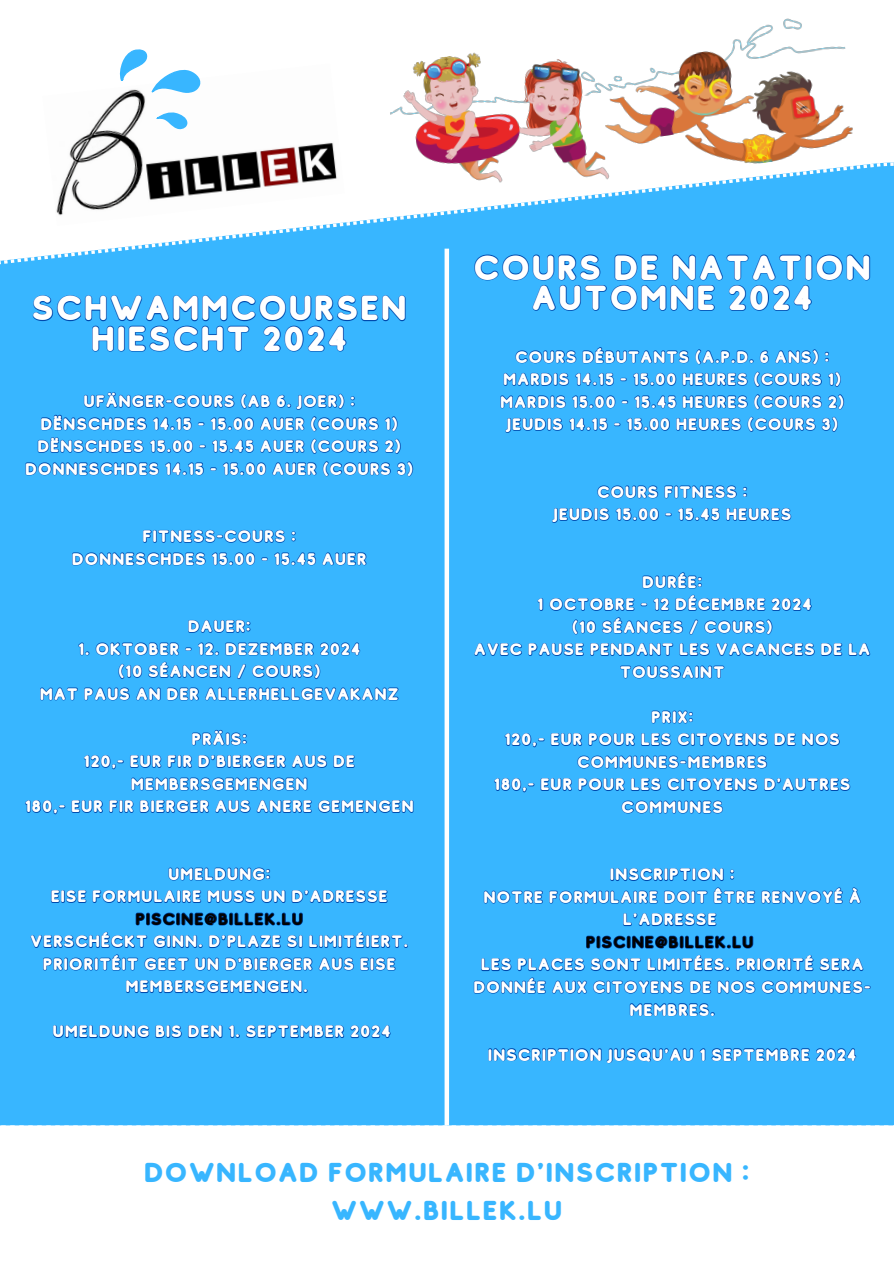
<style>
.page{position:relative;width:894px;height:1264px;background:#fff}
.page>*{position:absolute;margin:0;border:0;box-sizing:border-box;transform-origin:0 0}
.t1{font:34.5px/30.3px "Studly";color:#fff;text-align:center}
.t2{font:27px/37.2px "Studly";color:#38b6ff;text-align:center}
.t3{font:16.5px/22.5px "Studly";color:#fff;text-align:center}
.t4{font:16.5px "Studly";color:#020202}
.s1{color:#020202}
</style>
<div class="page">
<img style="left:69px;top:98px;width:267px;height:64px">
<div style="left:0;top:162px;width:893px;height:963px;background:#38b6ff"></div>
<img style="left:383px;top:18px;width:476px;height:197px">
<div style="left:444px;top:249px;width:5px;height:876px;background:#fff"></div>
<svg style="left:117px;top:49px;width:84px;height:49px"></svg>
<svg style="left:155px;top:109px;width:36px;height:25px"></svg>
<svg style="left:0;top:1125px;width:893px;height:1px"></svg>
<svg style="left:32px;top:294px;width:374px;height:58px"></svg>
<svg style="left:473px;top:253px;width:397px;height:59px"></svg>
<svg style="left:25px;top:391px;width:388px;height:86px"></svg>
<svg style="left:142px;top:524px;width:154px;height:20px"></svg>
<svg style="left:71px;top:551px;width:296px;height:15px"></svg>
<svg style="left:39px;top:619px;width:360px;height:82px"></svg>
<svg style="left:191px;top:729px;width:56px;height:17px"></svg>
<svg style="left:83px;top:754px;width:272px;height:16px"></svg>
<svg style="left:130px;top:776px;width:178px;height:15px"></svg>
<svg style="left:24px;top:799px;width:390px;height:16px"></svg>
<svg style="left:167px;top:866px;width:104px;height:15px"></svg>
<svg style="left:30px;top:889px;width:379px;height:82px"></svg>
<svg style="left:125px;top:979px;width:183px;height:15px"></svg>
<svg style="left:52px;top:1019px;width:339px;height:20px"></svg>
<svg style="left:514px;top:345px;width:315px;height:20px"></svg>
<svg style="left:499px;top:371px;width:345px;height:39px"></svg>
<svg style="left:504px;top:416px;width:334px;height:18px"></svg>
<svg style="left:596px;top:480px;width:151px;height:19px"></svg>
<svg style="left:551px;top:507px;width:240px;height:17px"></svg>
<svg style="left:473px;top:571px;width:397px;height:108px"></svg>
<svg style="left:503px;top:709px;width:337px;height:39px"></svg>
<svg style="left:493px;top:754px;width:357px;height:39px"></svg>
<svg style="left:620px;top:799px;width:103px;height:15px"></svg>
<svg style="left:483px;top:862px;width:378px;height:42px"></svg>
<svg style="left:473px;top:912px;width:398px;height:82px"></svg>
<svg style="left:629px;top:1002px;width:86px;height:15px"></svg>
<svg style="left:487px;top:1042px;width:369px;height:22px"></svg>
<p class="t1" style="left:31px;top:293px;width:378px">SCHWAMMCOURSEN<br>HIESCHT 2024</p>
<p class="t3" style="left:83px;top:390px;width:273px">UFÄNGER-COURS (AB 6. JOER) :</p>
<p class="t3" style="left:40px;top:412px;width:359px">DËNSCHDES 14.15 - 15.00 AUER (COURS 1)</p>
<p class="t3" style="left:37px;top:435px;width:366px">DËNSCHDES 15.00 - 15.45 AUER (COURS 2)</p>
<p class="t3" style="left:25px;top:457px;width:390px">DONNESCHDES 14.15 - 15.00 AUER (COURS 3)</p>
<p class="t3" style="left:142px;top:525px;width:155px">FITNESS-COURS :</p>
<p class="t3" style="left:71px;top:547px;width:297px">DONNESCHDES 15.00 - 15.45 AUER</p>
<p class="t3" style="left:187px;top:615px;width:65px">DAUER:</p>
<p class="t3" style="left:78px;top:637px;width:284px">1. OKTOBER - 12. DEZEMBER 2024</p>
<p class="t3" style="left:118px;top:660px;width:205px">(10 SÉANCEN / COURS)</p>
<p class="t3" style="left:39px;top:682px;width:361px">MAT PAUS AN DER ALLERHELLGEVAKANZ</p>
<p class="t3" style="left:191px;top:727px;width:58px">PRÄIS:</p>
<p class="t3" style="left:83px;top:750px;width:273px">120,- EUR FIR D'BIERGER AUS DE<br>MEMBERSGEMENGEN</p>
<p class="t3" style="left:24px;top:795px;width:391px">180,- EUR FIR BIERGER AUS ANERE GEMENGEN</p>
<p class="t3" style="left:168px;top:862px;width:104px">UMELDUNG:</p>
<p class="t3" style="left:50px;top:885px;width:339px">EISE FORMULAIRE MUSS UN D'ADRESSE<br><span class="s1">PISCINE@BILLEK.LU</span></p>
<p class="t3" style="left:30px;top:930px;width:380px">VERSCHÉCKT GINN. D'PLAZE SI LIMITÉIERT.<br>PRIORITÉIT GEET UN D'BIERGER AUS EISE<br>MEMBERSGEMENGEN.</p>
<p class="t3" style="left:52px;top:1020px;width:340px">UMELDUNG BIS DEN 1. SEPTEMBER 2024</p>
<h1 class="t1" style="left:472px;top:252px;width:401px">COURS DE NATATION<br>AUTOMNE 2024</h1>
<h1 class="t3" style="left:514px;top:345px;width:316px">COURS DÉBUTANTS (A.P.D. 6 ANS) :</h1>
<p class="t3" style="left:502px;top:368px;width:340px">MARDIS 14.15 - 15.00 HEURES (COURS 1)</p>
<p class="t3" style="left:499px;top:390px;width:346px">MARDIS 15.00 - 15.45 HEURES (COURS 2)</p>
<p class="t3" style="left:505px;top:413px;width:334px">JEUDIS 14.15 - 15.00 HEURES (COURS 3)</p>
<p class="t3" style="left:596px;top:480px;width:152px">COURS FITNESS :</p>
<p class="t3" style="left:552px;top:503px;width:241px">JEUDIS 15.00 - 15.45 HEURES</p>
<p class="t3" style="left:641px;top:570px;width:62px">DURÉE:</p>
<p class="t3" style="left:537px;top:593px;width:277px">1 OCTOBRE - 12 DÉCEMBRE 2024</p>
<p class="t3" style="left:571px;top:615px;width:203px">(10 SÉANCES / COURS)</p>
<p class="t3" style="left:473px;top:638px;width:398px">AVEC PAUSE PENDANT LES VACANCES DE LA<br>TOUSSAINT</p>
<p class="t3" style="left:650px;top:705px;width:44px">PRIX:</p>
<p class="t3" style="left:504px;top:728px;width:338px">120,- EUR POUR LES CITOYENS DE NOS<br>COMMUNES-MEMBRES</p>
<p class="t3" style="left:493px;top:773px;width:359px">180,- EUR POUR LES CITOYENS D'AUTRES<br>COMMUNES</p>
<p class="t3" style="left:609px;top:863px;width:127px">INSCRIPTION :</p>
<p class="t3" style="left:483px;top:885px;width:379px">NOTRE FORMULAIRE DOIT ÊTRE RENVOYÉ À<br>L'ADRESSE</p>
<p class="t4" style="left:585px;top:933px;width:170px">PISCINE@BILLEK.LU</p>
<p class="t3" style="left:473px;top:953px;width:399px">LES PLACES SONT LIMITÉES. PRIORITÉ SERA<br>DONNÉE AUX CITOYENS DE NOS COMMUNES-<br>MEMBRES.</p>
<p class="t3" style="left:487px;top:1043px;width:370px">INSCRIPTION JUSQU'AU 1 SEPTEMBRE 2024</p>
<p class="t2" style="left:143px;top:1154px;width:608px">DOWNLOAD FORMULAIRE D'INSCRIPTION :<br>WWW.BILLEK.LU</p>
</div>
